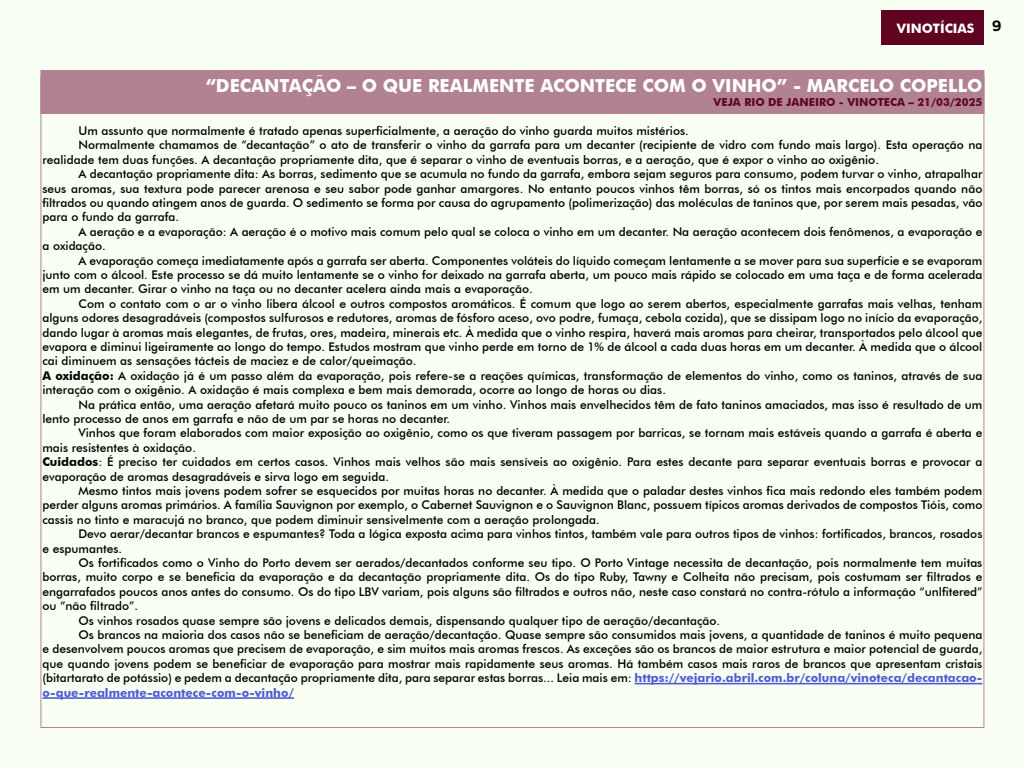
<style>
.page{position:relative;width:1024px;height:768px;background:#f9fff3}
.page>*{position:absolute;margin:0;border:0;box-sizing:border-box;transform-origin:0 0}
.t1{font:700 18px "Futura BT";color:#fff}
.t2{font:700 13px "Futura BT";color:#fff}
.t3{font:500 12px "Futura BT";color:#000}
.t4{font:700 12px "Futura BT";color:#4f5cd6}
.t5{font:700 11px "Futura BT";color:#600320}
.s1{font-weight:700}
.s2{font-weight:700;color:#4f5cd6}
</style>
<div class="page">
<div style="left:882px;top:10px;width:102px;height:34px;background:#600320"></div>
<div style="left:40px;top:70px;width:944px;height:44px;background:#b18392"></div>
<hr style="left:635px;top:683px;width:347px;height:1px;background:#4f5cd6">
<hr style="left:42px;top:697px;width:252px;height:2px;background:#4f5cd6">
<p class="t2" style="left:897px;top:21px;width:106px">VINOTÍCIAS <sup>9</sup></p>
<h1 class="t1" style="left:206px;top:75px;width:778px">“DECANTAÇÃO – O QUE REALMENTE ACONTECE COM O VINHO” - MARCELO COPELLO</h1>
<p class="t5" style="left:714px;top:96px;width:270px">VEJA RIO DE JANEIRO - VINOTECA – 21/03/2025</p>
<p class="t3" style="left:78px;top:124px;width:612px">Um assunto que normalmente é tratado apenas superficialmente, a aeração do vinho guarda muitos mistérios.</p>
<p class="t3" style="left:78px;top:138px;width:906px">Normalmente chamamos de “decantação” o ato de transferir o vinho da garrafa para um decanter (recipiente de vidro com fundo mais largo). Esta operação na</p>
<p class="t3" style="left:42px;top:152px;width:838px">realidade tem duas funções. A decantação propriamente dita, que é separar o vinho de eventuais borras, e a aeração, que é expor o vinho ao oxigênio.</p>
<p class="t3" style="left:78px;top:167px;width:906px">A decantação propriamente dita: As borras, sedimento que se acumula no fundo da garrafa, embora sejam seguros para consumo, podem turvar o vinho, atrapalhar</p>
<p class="t3" style="left:42px;top:181px;width:941px">seus aromas, sua textura pode parecer arenosa e seu sabor pode ganhar amargores. No entanto poucos vinhos têm borras, só os tintos mais encorpados quando não</p>
<p class="t3" style="left:42px;top:196px;width:941px">filtrados ou quando atingem anos de guarda. O sedimento se forma por causa do agrupamento (polimerização) das moléculas de taninos que, por serem mais pesadas, vão</p>
<p class="t3" style="left:42px;top:210px;width:138px">para o fundo da garrafa.</p>
<p class="t3" style="left:78px;top:224px;width:905px">A aeração e a evaporação: A aeração é o motivo mais comum pelo qual se coloca o vinho em um decanter. Na aeração acontecem dois fenômenos, a evaporação e</p>
<p class="t3" style="left:42px;top:239px;width:65px">a oxidação.</p>
<p class="t3" style="left:78px;top:253px;width:905px">A evaporação começa imediatamente após a garrafa ser aberta. Componentes voláteis do líquido começam lentamente a se mover para sua superfície e se evaporam</p>
<p class="t3" style="left:42px;top:268px;width:941px">junto com o álcool. Este processo se dá muito lentamente se o vinho for deixado na garrafa aberta, um pouco mais rápido se colocado em uma taça e de forma acelerada</p>
<p class="t3" style="left:42px;top:282px;width:492px">em um decanter. Girar o vinho na taça ou no decanter acelera ainda mais a evaporação.</p>
<p class="t3" style="left:78px;top:296px;width:906px">Com o contato com o ar o vinho libera álcool e outros compostos aromáticos. É comum que logo ao serem abertos, especialmente garrafas mais velhas, tenham</p>
<p class="t3" style="left:42px;top:311px;width:942px">alguns odores desagradáveis (compostos sulfurosos e redutores, aromas de fósforo aceso, ovo podre, fumaça, cebola cozida), que se dissipam logo no início da evaporação,</p>
<p class="t3" style="left:42px;top:325px;width:941px">dando lugar à aromas mais elegantes, de frutas, ores, madeira, minerais etc. À medida que o vinho respira, haverá mais aromas para cheirar, transportados pelo álcool que</p>
<p class="t3" style="left:42px;top:340px;width:942px">evapora e diminui ligeiramente ao longo do tempo. Estudos mostram que vinho perde em torno de 1% de álcool a cada duas horas em um decanter. À medida que o álcool</p>
<p class="t3" style="left:42px;top:354px;width:376px">cai diminuem as sensações tácteis de maciez e de calor/queimação.</p>
<p class="t3" style="left:42px;top:368px;width:942px"><span class="s1">A oxidação:</span> A oxidação já é um passo além da evaporação, pois refere-se a reações químicas, transformação de elementos do vinho, como os taninos, através de sua</p>
<p class="t3" style="left:42px;top:383px;width:625px">interação com o oxigênio. A oxidação é mais complexa e bem mais demorada, ocorre ao longo de horas ou dias.</p>
<p class="t3" style="left:78px;top:397px;width:906px">Na prática então, uma aeração afetará muito pouco os taninos em um vinho. Vinhos mais envelhecidos têm de fato taninos amaciados, mas isso é resultado de um</p>
<p class="t3" style="left:42px;top:412px;width:409px">lento processo de anos em garrafa e não de um par se horas no decanter.</p>
<p class="t3" style="left:78px;top:426px;width:906px">Vinhos que foram elaborados com maior exposição ao oxigênio, como os que tiveram passagem por barricas, se tornam mais estáveis quando a garrafa é aberta e</p>
<p class="t3" style="left:42px;top:440px;width:155px">mais resistentes à oxidação.</p>
<p class="t3" style="left:42px;top:455px;width:941px"><span class="s1">Cuidados</span>: É preciso ter cuidados em certos casos. Vinhos mais velhos são mais sensíveis ao oxigênio. Para estes decante para separar eventuais borras e provocar a</p>
<p class="t3" style="left:42px;top:469px;width:348px">evaporação de aromas desagradáveis e sirva logo em seguida.</p>
<p class="t3" style="left:78px;top:484px;width:905px">Mesmo tintos mais jovens podem sofrer se esquecidos por muitas horas no decanter. À medida que o paladar destes vinhos fica mais redondo eles também podem</p>
<p class="t3" style="left:42px;top:498px;width:941px">perder alguns aromas primários. A família Sauvignon por exemplo, o Cabernet Sauvignon e o Sauvignon Blanc, possuem típicos aromas derivados de compostos Tióis, como</p>
<p class="t3" style="left:42px;top:512px;width:559px">cassis no tinto e maracujá no branco, que podem diminuir sensivelmente com a aeração prolongada.</p>
<p class="t3" style="left:78px;top:527px;width:906px">Devo aerar/decantar brancos e espumantes? Toda a lógica exposta acima para vinhos tintos, também vale para outros tipos de vinhos: fortificados, brancos, rosados</p>
<p class="t3" style="left:42px;top:541px;width:81px">e espumantes.</p>
<p class="t3" style="left:78px;top:556px;width:905px">Os fortificados como o Vinho do Porto devem ser aerados/decantados conforme seu tipo. O Porto Vintage necessita de decantação, pois normalmente tem muitas</p>
<p class="t3" style="left:42px;top:570px;width:941px">borras, muito corpo e se beneficia da evaporação e da decantação propriamente dita. Os do tipo Ruby, Tawny e Colheita não precisam, pois costumam ser filtrados e</p>
<p class="t3" style="left:42px;top:584px;width:941px">engarrafados poucos anos antes do consumo. Os do tipo LBV variam, pois alguns são filtrados e outros não, neste caso constará no contra-rótulo a informação “unlfitered”</p>
<p class="t3" style="left:42px;top:599px;width:97px">ou “não filtrado”.</p>
<p class="t3" style="left:78px;top:613px;width:643px">Os vinhos rosados quase sempre são jovens e delicados demais, dispensando qualquer tipo de aeração/decantação.</p>
<p class="t3" style="left:78px;top:628px;width:905px">Os brancos na maioria dos casos não se beneficiam de aeração/decantação. Quase sempre são consumidos mais jovens, a quantidade de taninos é muito pequena</p>
<p class="t3" style="left:42px;top:642px;width:942px">e desenvolvem poucos aromas que precisem de evaporação, e sim muitos mais aromas frescos. As exceções são os brancos de maior estrutura e maior potencial de guarda,</p>
<p class="t3" style="left:42px;top:656px;width:941px">que quando jovens podem se beneficiar de evaporação para mostrar mais rapidamente seus aromas. Há também casos mais raros de brancos que apresentam cristais</p>
<p class="t3" style="left:42px;top:671px;width:942px">(bitartarato de potássio) e pedem a decantação propriamente dita, para separar estas borras... Leia mais em: <span class="s2">https://vejario.abril.com.br/coluna/vinoteca/decantacao-</span></p>
<p class="t4" style="left:42px;top:685px;width:253px">o-que-realmente-acontece-com-o-vinho/</p>
</div>
